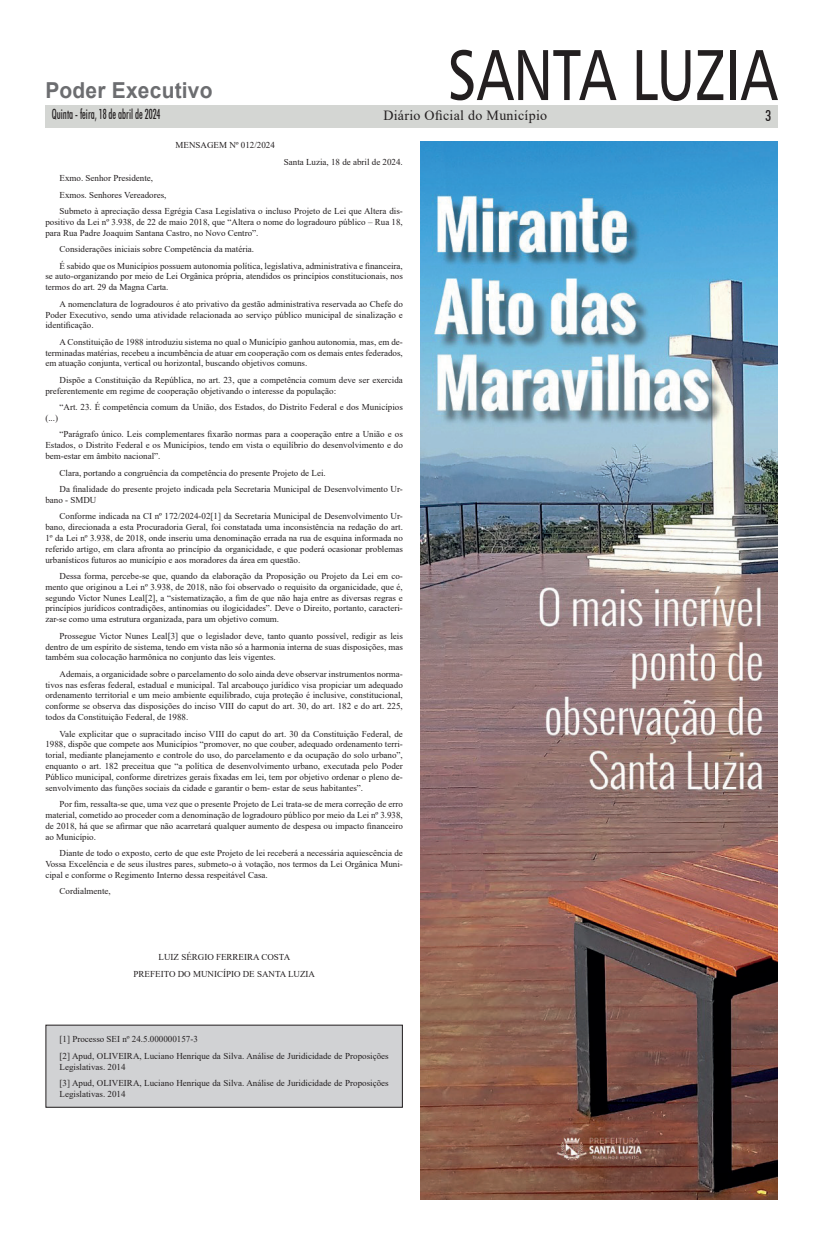
<style>
.page{position:relative;width:837px;height:1234px;background:#fff}
.page>*{position:absolute;margin:0;border:0;box-sizing:border-box;transform-origin:0 0}
.t1{font:71.9px "Humanist 777 BT Roman B";color:#231f20;scale:.78 1}
.t2{font:700 22px "Arial";letter-spacing:.01em;color:#6c6d70;scale:.95 1}
.t3{font:500 condensed 15px "Futura BT";color:#231f20}
.t4{font:500 condensed 14px "Futura BT";color:#231f20;scale:.73 1}
.t5{font:14px "Times New Roman";letter-spacing:.02em;color:#231f20}
.t6{font:9px/10.8px "Times New Roman";color:#231f20;text-align:justify}
</style>
<div class="page">
<div style="left:45px;top:105px;width:732px;height:23px;background:#d4d6d3"></div>
<div style="left:46px;top:1024px;width:356px;height:82px;background:#d1d2d4"></div>
<img style="left:420px;top:142px;width:357px;height:1057px">
<h1 class="t1" style="left:447px;top:30px;width:424px">SANTA LUZIA</h1>
<h2 class="t2" style="left:45px;top:74px;width:177px">Poder Executivo</h2>
<h3 class="t4" style="left:52px;top:106px;width:150px">Quinta - feira, 18 de abril de 2024</h3>
<h3 class="t5" style="left:383px;top:105px;width:165px">Diário Oficial do Município</h3>
<h3 class="t3" style="left:765px;top:106px;width:7px">3</h3>
<p class="t6" style="left:175px;top:139px;width:101px">MENSAGEM Nº 012/2024</p>
<p class="t6" style="left:284px;top:156px;width:120px">Santa Luzia, 18 de abril de 2024.</p>
<p class="t6" style="left:60px;top:169px;width:344px;line-height:16.5px;text-align:left">Exmo. Senhor Presidente,<br>Exmos. Senhores Vereadores,<br>Submeto à apreciação dessa Egrégia Casa Legislativa o incluso Projeto de Lei que Altera dis-</p>
<p class="t6" style="left:45px;top:216px;width:359px">positivo da Lei nº 3.938, de 22 de maio 2018, que “Altera o nome do logradouro público – Rua 18, para Rua Padre Joaquim Santana Castro, no Novo Centro”.</p>
<p class="t6" style="left:60px;top:240px;width:344px;line-height:16.5px">Considerações iniciais sobre Competência da matéria.<br>É sabido que os Municípios possuem autonomia política, legislativa, administrativa e financeira,</p>
<p class="t6" style="left:45px;top:270px;width:359px">se auto-organizando por meio de Lei Orgânica própria, atendidos os princípios constitucionais, nos termos do art. 29 da Magna Carta.</p>
<p class="t6" style="left:45px;top:298px;width:359px;text-indent:14px">A nomenclatura de logradouros é ato privativo da gestão administrativa reservada ao Chefe do Poder Executivo, sendo uma atividade relacionada ao serviço público municipal de sinalização e identificação.</p>
<p class="t6" style="left:45px;top:336px;width:359px;text-indent:14px">A Constituição de 1988 introduziu sistema no qual o Município ganhou autonomia, mas, em de&shy;terminadas matérias, recebeu a incumbência de atuar em cooperação com os demais entes federados, em atuação conjunta, vertical ou horizontal, buscando objetivos comuns.</p>
<p class="t6" style="left:45px;top:374px;width:359px;text-indent:14px">Dispõe a Constituição da República, no art. 23, que a competência comum deve ser exercida preferentemente em regime de cooperação objetivando o interesse da população:</p>
<p class="t6" style="left:60px;top:401px;width:345px">“Art. 23. É competência comum da União, dos Estados, do Distrito Federal e dos Municípios</p>
<p class="t6" style="left:45px;top:412px;width:14px">(...)</p>
<p class="t6" style="left:45px;top:428px;width:359px;text-indent:14px">“Parágrafo único. Leis complementares fixarão normas para a cooperação entre a União e os Estados, o Distrito Federal e os Municípios, tendo em vista o equilíbrio do desenvolvimento e do bem-estar em âmbito nacional”.</p>
<p class="t6" style="left:60px;top:464px;width:344px;line-height:16.5px">Clara, portando a congruência da competência do presente Projeto de Lei.<br>Da finalidade do presente projeto indicada pela Secretaria Municipal de Desenvolvimento Ur-</p>
<p class="t6" style="left:60px;top:491px;width:344px;line-height:16.5px;text-indent:-14px">bano - SMDU<br>Conforme indicada na CI nº 172/2024-02[1] da Secretaria Municipal de Desenvolvimento Ur-</p>
<p class="t6" style="left:45px;top:521px;width:359px">bano, direcionada a esta Procuradoria Geral, foi constatada uma inconsistência na redação do art.<br>1º da Lei nº 3.938, de 2018, onde inseriu uma denominação errada na rua de esquina informada no referido artigo, em clara afronta ao princípio da organicidade, e que poderá ocasionar problemas urbanísticos futuros ao município e aos moradores da área em questão.</p>
<p class="t6" style="left:45px;top:570px;width:359px;text-indent:14px">Dessa forma, percebe-se que, quando da elaboração da Proposição ou Projeto da Lei em co&shy;mento que originou a Lei nº 3.938, de 2018, não foi observado o requisito da organicidade, que é, segundo Victor Nunes Leal[2], a “sistematização, a fim de que não haja entre as diversas regras e princípios jurídicos contradições, antinomias ou ilogicidades”. Deve o Direito, portanto, caracteri&shy;zar-se como uma estrutura organizada, para um objetivo comum.</p>
<p class="t6" style="left:45px;top:630px;width:359px;text-indent:14px">Prossegue Victor Nunes Leal[3] que o legislador deve, tanto quanto possível, redigir as leis dentro de um espírito de sistema, tendo em vista não só a harmonia interna de suas disposições, mas também sua colocação harmônica no conjunto das leis vigentes.</p>
<p class="t6" style="left:45px;top:668px;width:359px;text-indent:14px">Ademais, a organicidade sobre o parcelamento do solo ainda deve observar instrumentos norma&shy;tivos nas esferas federal, estadual e municipal. Tal arcabouço jurídico visa propiciar um adequado ordenamento territorial e um meio ambiente equilibrado, cuja proteção é inclusive, constitucional, conforme se observa das disposições do inciso VIII do caput do art. 30, do art. 182 e do art. 225, todos da Constituição Federal, de 1988.</p>
<p class="t6" style="left:45px;top:727px;width:359px;text-indent:14px">Vale explicitar que o supracitado inciso VIII do caput do art. 30 da Constituição Federal, de 1988, dispõe que compete aos Municípios “promover, no que couber, adequado ordenamento terri&shy;torial, mediante planejamento e controle do uso, do parcelamento e da ocupação do solo urbano”, enquanto o art. 182 preceitua que “a política de desenvolvimento urbano, executada pelo Poder Público municipal, conforme diretrizes gerais fixadas em lei, tem por objetivo ordenar o pleno de&shy;senvolvimento das funções sociais da cidade e garantir o bem- estar de seus habitantes”.</p>
<p class="t6" style="left:45px;top:798px;width:359px;text-indent:14px">Por fim, ressalta-se que, uma vez que o presente Projeto de Lei trata-se de mera correção de erro material, cometido ao proceder com a denominação de logradouro público por meio da Lei nº 3.938, de 2018, há que se afirmar que não acarretará qualquer aumento de despesa ou impacto financeiro ao Município.</p>
<p class="t6" style="left:45px;top:847px;width:359px;text-indent:14px">Diante de todo o exposto, certo de que este Projeto de lei receberá a necessária aquiescência de Vossa Excelência e de seus ilustres pares, submeto-o à votação, nos termos da Lei Orgânica Muni&shy;cipal e conforme o Regimento Interno dessa respeitável Casa.</p>
<p class="t6" style="left:60px;top:885px;width:53px">Cordialmente,</p>
<p class="t6" style="left:134px;top:948px;width:183px;line-height:16.5px;text-align:center">LUIZ SÉRGIO FERREIRA COSTA<br>PREFEITO DO MUNICÍPIO DE SANTA LUZIA</p>
<p class="t6" style="left:60px;top:1030px;width:330px;line-height:16.5px">[1] Processo SEI nº 24.5.000000157-3<br>[2] Apud, OLIVEIRA, Luciano Henrique da Silva. Análise de Juridicidade de Proposições</p>
<p class="t6" style="left:60px;top:1057px;width:330px;line-height:16.5px">Legislativas. 2014<br>[3] Apud, OLIVEIRA, Luciano Henrique da Silva. Análise de Juridicidade de Proposições</p>
<p class="t6" style="left:60px;top:1088px;width:67px">Legislativas. 2014</p>
</div>
